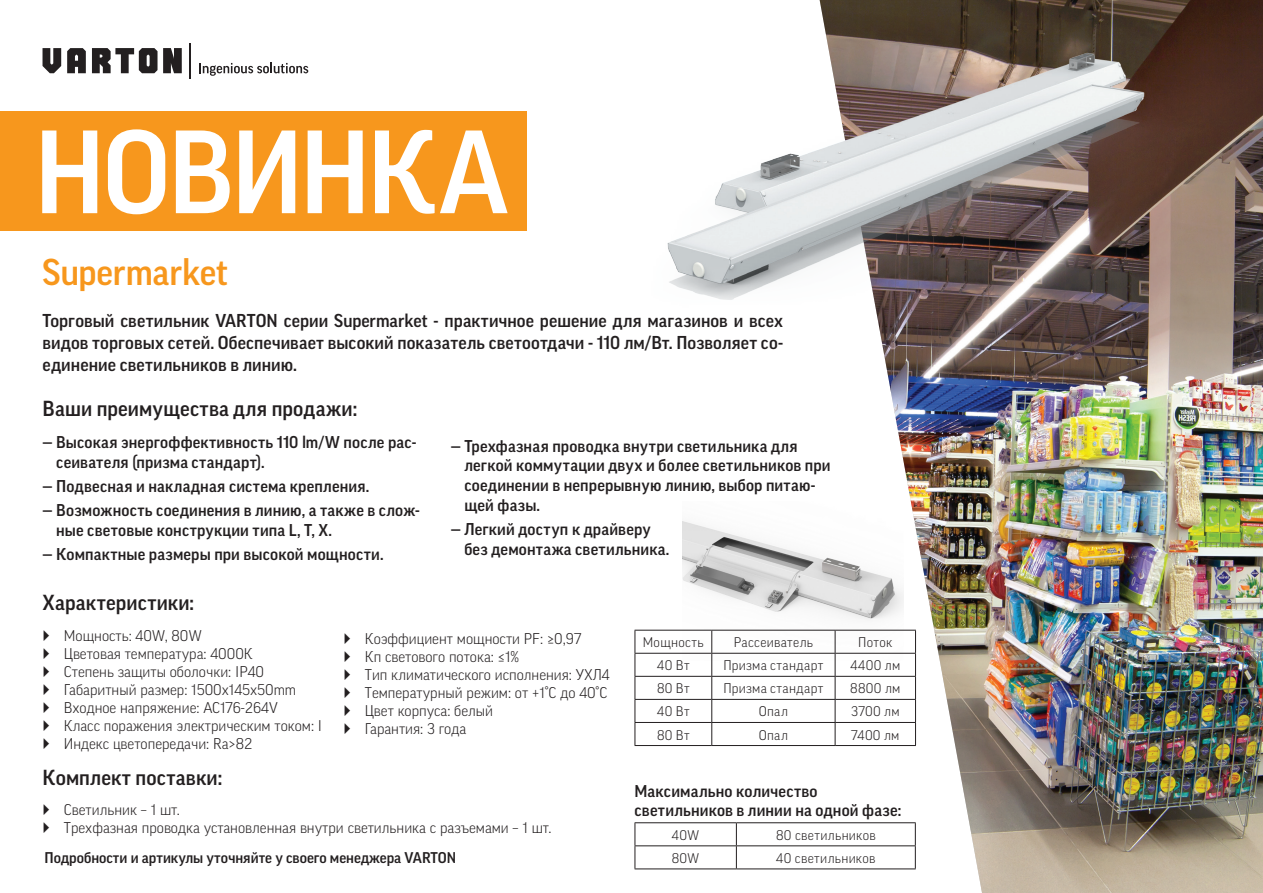
<style>
.page{position:relative;width:1263px;height:893px;background:#fff}
.page>*{position:absolute;margin:0;border:0;box-sizing:border-box;transform-origin:0 0}
.НОВИНКА_new{font:500 114px "Good Pro";letter-spacing:-.025em;color:#fff}
.Заголовок_new{font:500 36px "Good Pro";letter-spacing:-.005em;color:#f7971d}
.Подзаголовок_new{font:500 21px "Good Pro";letter-spacing:.01em;color:#231f20}
.Врезка_new{font:500 18px/21.6px "Good Pro";letter-spacing:.005em;color:#231f20;text-align:justify}
.Подзаголовок_new-2{font:500 16.5px/19.8px "Good Pro";letter-spacing:.015em;color:#231f20}
.Таблица_new{font:500 16.5px/19.8px "Good Pro";letter-spacing:.01em;color:#231f20}
.t1{font:300 15px "Good Pro";color:#231f20}
.Сноска_new{font:500 15px "Good Pro";color:#231f20}
.Таблица_new-2{font:300 13.5px "Good Pro";letter-spacing:.025em;color:#231f20}
</style>
<div class="page">
<div style="left:0;top:111px;width:526px;height:120px;background:#f7971d"></div>
<svg style="left:43px;top:48px;width:139px;height:25px"></svg>
<hr style="left:190px;top:43px;width:1px;height:35px;background:#231f20">
<svg style="left:199px;top:63px;width:109px;height:13px"></svg>
<img style="left:820px;top:0;width:443px;height:893px">
<img style="left:667px;top:0;width:535px;height:338px">
<img style="left:682px;top:502px;width:221px;height:158px">
<hr style="left:634px;top:822px;width:102px;height:1px;background:#231f20">
<hr style="left:736px;top:822px;width:180px;height:1px;background:#231f20">
<hr style="left:634px;top:845px;width:102px;height:1px;background:#231f20">
<svg style="left:634px;top:823px;width:1px;height:45px"></svg>
<hr style="left:736px;top:845px;width:180px;height:1px;background:#231f20">
<svg style="left:736px;top:823px;width:1px;height:45px"></svg>
<svg style="left:915px;top:823px;width:1px;height:45px"></svg>
<hr style="left:634px;top:868px;width:102px;height:1px;background:#231f20">
<hr style="left:736px;top:868px;width:180px;height:1px;background:#231f20">
<hr style="left:634px;top:630px;width:78px;height:1px;background:#231f20">
<hr style="left:712px;top:630px;width:123px;height:1px;background:#231f20">
<hr style="left:835px;top:630px;width:81px;height:1px;background:#231f20">
<hr style="left:634px;top:653px;width:78px;height:1px;background:#231f20">
<hr style="left:712px;top:653px;width:123px;height:1px;background:#231f20">
<hr style="left:835px;top:653px;width:81px;height:1px;background:#231f20">
<hr style="left:634px;top:676px;width:78px;height:1px;background:#231f20">
<hr style="left:712px;top:676px;width:123px;height:1px;background:#231f20">
<hr style="left:835px;top:676px;width:81px;height:1px;background:#231f20">
<hr style="left:634px;top:699px;width:78px;height:1px;background:#231f20">
<hr style="left:712px;top:699px;width:123px;height:1px;background:#231f20">
<hr style="left:835px;top:699px;width:81px;height:1px;background:#231f20">
<hr style="left:634px;top:722px;width:78px;height:1px;background:#231f20">
<svg style="left:634px;top:630px;width:1px;height:115px"></svg>
<hr style="left:712px;top:722px;width:123px;height:1px;background:#231f20">
<svg style="left:711px;top:630px;width:1px;height:115px"></svg>
<hr style="left:835px;top:722px;width:81px;height:1px;background:#231f20">
<svg style="left:835px;top:630px;width:1px;height:115px"></svg>
<svg style="left:915px;top:630px;width:1px;height:115px"></svg>
<hr style="left:634px;top:745px;width:78px;height:1px;background:#231f20">
<hr style="left:712px;top:745px;width:123px;height:1px;background:#231f20">
<hr style="left:835px;top:745px;width:81px;height:1px;background:#231f20">
<p class="НОВИНКА_new" style="left:34px;top:108px;width:476px">НОВИНКА</p>
<p class="Заголовок_new" style="left:43px;top:251px;width:187px">Supermarket</p>
<p class="Врезка_new" style="left:43px;top:310px;width:742px">Торговый светильник VARTON серии Supermarket - практичное решение для магазинов и всех видов торговых сетей. Обеспечивает высокий показатель светоотдачи - 110 лм/Вт. Позволяет со&shy;единение светильников в линию.</p>
<p class="Подзаголовок_new" style="left:43px;top:396px;width:316px">Ваши преимущества для продажи:</p>
<p class="Подзаголовок_new-2" style="left:56px;top:432px;width:362px;text-indent:-14px">— Высокая энергоффективность 110 lm/W после рас&shy;сеивателя (призма стандарт).</p>
<p class="Подзаголовок_new-2" style="left:43px;top:476px;width:328px">— Подвесная и накладная система крепления.</p>
<p class="Подзаголовок_new-2" style="left:56px;top:500px;width:365px;text-indent:-14px">— Возможность соединения в линию, а также в слож&shy;ные световые конструкции типа L, T, X.</p>
<p class="Подзаголовок_new-2" style="left:43px;top:544px;width:343px">— Компактные размеры при высокой мощности.</p>
<p class="Подзаголовок_new-2" style="left:464px;top:436px;width:368px;text-indent:-14px">— Трехфазная проводка внутри светильника для легкой коммутации двух и более светильников при соединении в непрерывную линию, выбор питаю&shy;щей фазы.</p>
<p class="Подзаголовок_new-2" style="left:464px;top:519px;width:207px;text-indent:-14px">— Легкий доступ к драйверу без демонтажа светильника.</p>
<p class="Подзаголовок_new" style="left:43px;top:590px;width:153px">Характеристики:</p>
<p class="t1" style="left:64px;top:627px;width:140px">Мощность: 40W, 80W</p>
<p class="t1" style="left:64px;top:645px;width:190px">Цветовая температура: 4000К</p>
<p class="t1" style="left:64px;top:663px;width:202px">Степень защиты оболочки: IP40</p>
<p class="t1" style="left:64px;top:681px;width:234px">Габаритный размер: 1500х145х50mm</p>
<p class="t1" style="left:64px;top:699px;width:215px">Входное напряжение: AC176-264V</p>
<p class="t1" style="left:64px;top:717px;width:260px">Класс поражения электрическим током: I</p>
<p class="t1" style="left:64px;top:735px;width:190px">Индекс цветопередачи: Ra&gt;82</p>
<p class="t1" style="left:365px;top:630px;width:218px">Коэффициент мощности PF: ≥0,97</p>
<p class="t1" style="left:365px;top:648px;width:156px">Кп светового потока: ≤1%</p>
<p class="t1" style="left:365px;top:666px;width:246px">Тип климатического исполнения: УХЛ4</p>
<p class="t1" style="left:365px;top:684px;width:244px">Температурный режим: от +1°С до 40°С</p>
<p class="t1" style="left:365px;top:702px;width:130px">Цвет корпуса: белый</p>
<p class="t1" style="left:365px;top:720px;width:103px">Гарантия: 3 года</p>
<p class="Подзаголовок_new" style="left:43px;top:765px;width:181px">Комплект поставки:</p>
<p class="t1" style="left:64px;top:801px;width:117px">Светильник – 1 шт.</p>
<p class="t1" style="left:64px;top:819px;width:489px">Трехфазная проводка установленная внутри светильника с разъемами – 1 шт.</p>
<p class="Сноска_new" style="left:45px;top:849px;width:413px">Подробности и артикулы уточняйте у своего менеджера VARTON</p>
<p class="Таблица_new-2" style="left:643px;top:635px;width:62px">Мощность</p>
<p class="Таблица_new-2" style="left:734px;top:635px;width:81px">Рассеиватель</p>
<p class="Таблица_new-2" style="left:858px;top:635px;width:36px">Поток</p>
<p class="Таблица_new-2" style="left:657px;top:658px;width:34px">40 Вт</p>
<p class="Таблица_new-2" style="left:723px;top:658px;width:102px">Призма стандарт</p>
<p class="Таблица_new-2" style="left:850px;top:658px;width:51px">4400 лм</p>
<p class="Таблица_new-2" style="left:657px;top:681px;width:34px">80 Вт</p>
<p class="Таблица_new-2" style="left:723px;top:681px;width:102px">Призма стандарт</p>
<p class="Таблица_new-2" style="left:850px;top:681px;width:51px">8800 лм</p>
<p class="Таблица_new-2" style="left:657px;top:704px;width:34px">40 Вт</p>
<p class="Таблица_new-2" style="left:759px;top:704px;width:31px">Опал</p>
<p class="Таблица_new-2" style="left:851px;top:704px;width:50px">3700 лм</p>
<p class="Таблица_new-2" style="left:657px;top:727px;width:34px">80 Вт</p>
<p class="Таблица_new-2" style="left:759px;top:727px;width:31px">Опал</p>
<p class="Таблица_new-2" style="left:851px;top:727px;width:50px">7400 лм</p>
<p class="Таблица_new" style="left:634px;top:781px;width:268px">Максимально количество светильников в линии на одной фазе:</p>
<p class="Таблица_new-2" style="left:672px;top:827px;width:29px">40W</p>
<p class="Таблица_new-2" style="left:776px;top:827px;width:101px">80 светильников</p>
<p class="Таблица_new-2" style="left:672px;top:850px;width:29px">80W</p>
<p class="Таблица_new-2" style="left:776px;top:850px;width:101px">40 светильников</p>
</div>
